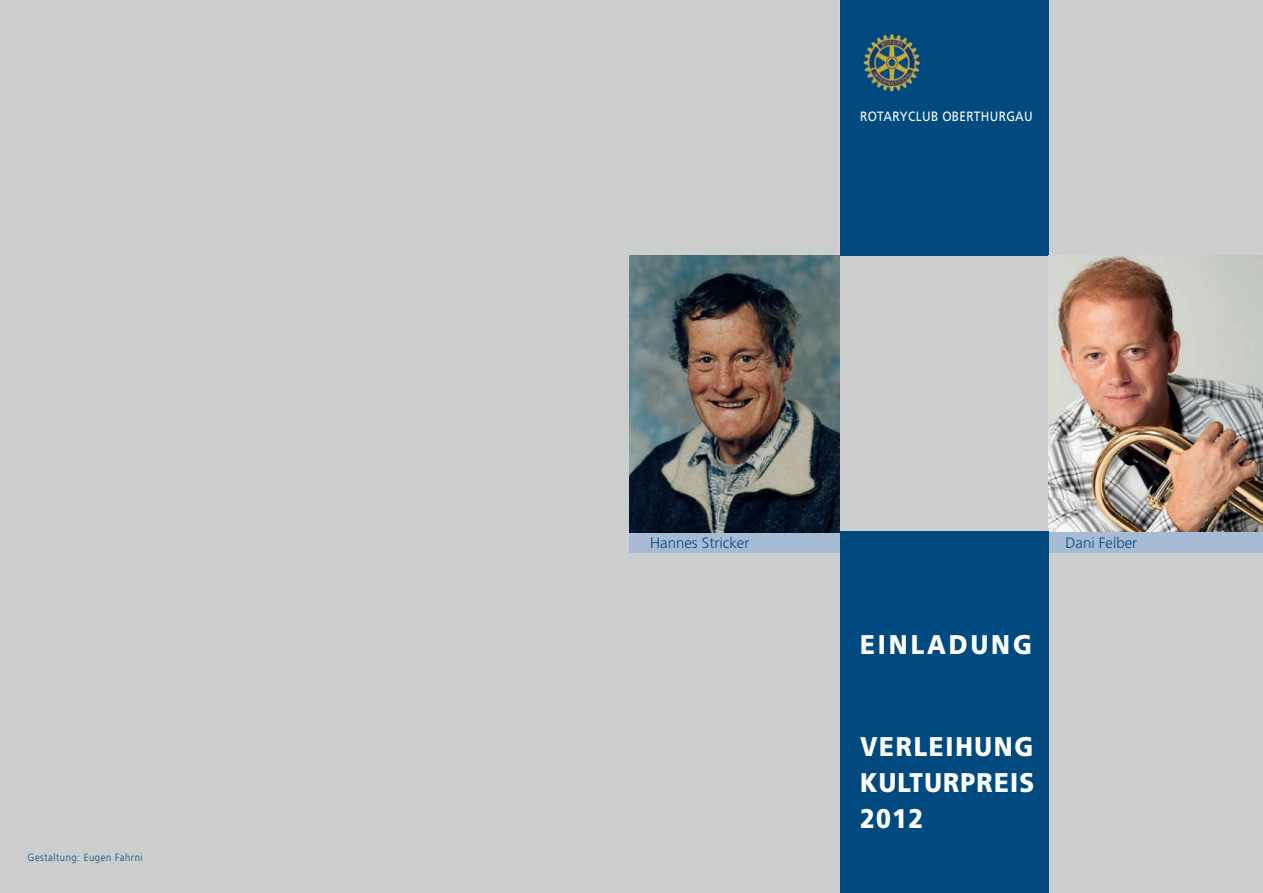
<style>
.page{position:relative;width:1263px;height:893px;background:#cccdcd}
.page>*{position:absolute;margin:0;border:0;box-sizing:border-box;transform-origin:0 0}
.t1{font:900 27px/36px "Frutiger";letter-spacing:.07em;color:#fff;text-align:justify;scale:.9 1}
.t2{font:900 27px "Frutiger";letter-spacing:.12em;color:#fff;scale:.9 1}
.t3{font:300 15px "Frutiger";color:#004a7f}
.t4{font:13.5px "Frutiger";letter-spacing:.03em;color:#fff;scale:.88 1}
.t5{font:300 10.5px "Frutiger";letter-spacing:.06em;color:#004a7f;scale:.9 1}
</style>
<div class="page">
<div style="left:840px;top:0;width:208px;height:255px;background:#004a7f"></div>
<img style="left:863px;top:33px;width:58px;height:59px">
<div style="left:629px;top:531px;width:634px;height:22px;background:#a8bbd5"></div>
<img style="left:629px;top:255px;width:211px;height:278px">
<img style="left:1048px;top:255px;width:215px;height:276px">
<div style="left:840px;top:531px;width:208px;height:362px;background:#004a7f"></div>
<p class="t5" style="left:28px;top:851px;width:129px">Gestaltung: Eugen Fahrni</p>
<p class="t4" style="left:860px;top:108px;width:198px">ROTARYCLUB OBERTHURGAU</p>
<p class="t3" style="left:650px;top:535px;width:101px">Hannes Stricker</p>
<p class="t3" style="left:1065px;top:535px;width:73px">Dani Felber</p>
<p class="t2" style="left:860px;top:628px;width:192px">EINLADUNG</p>
<p class="t1" style="left:860px;top:728px;width:195px">VERLEIHUNG KULTURPREIS 2012</p>
</div>
